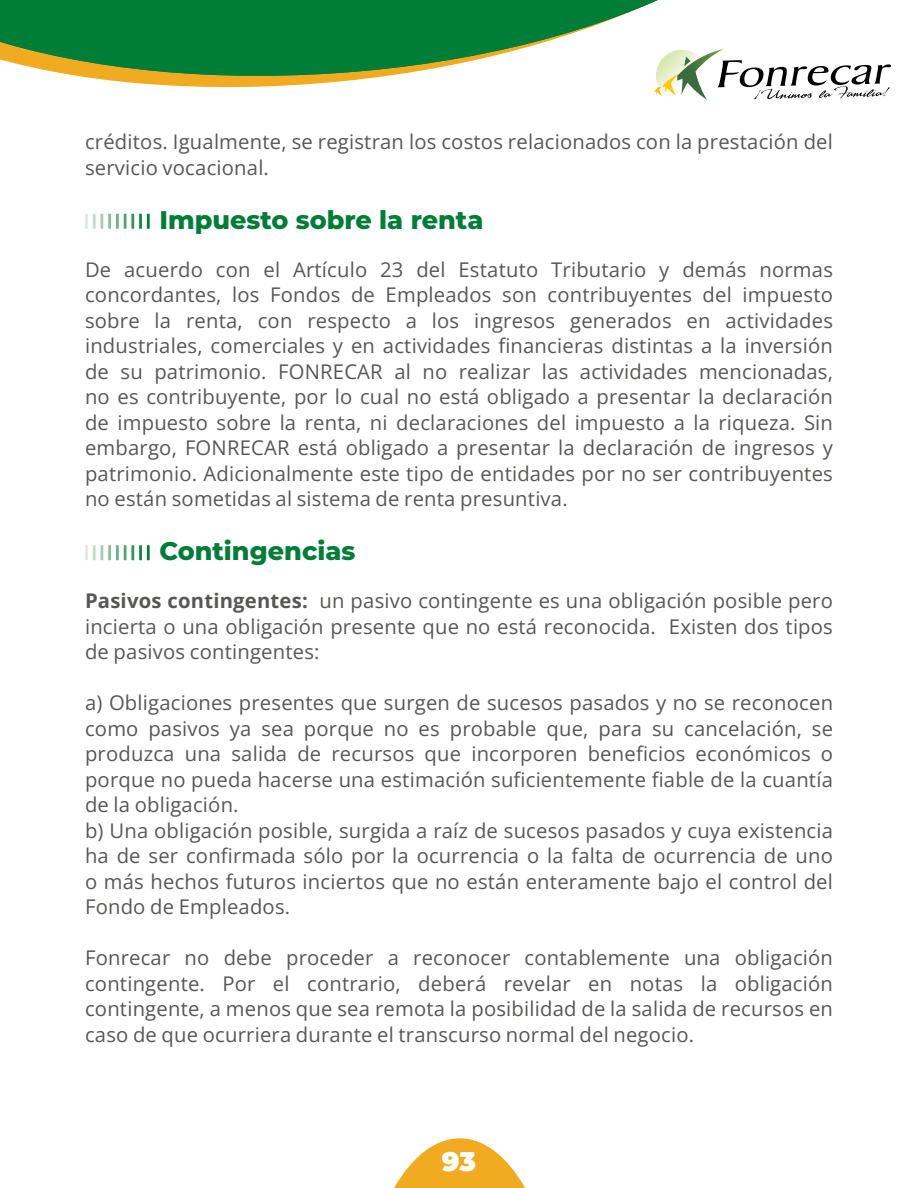
<style>
.page{position:relative;width:918px;height:1188px;background:#fff}
.page>*{position:absolute;margin:0;border:0;box-sizing:border-box;transform-origin:0 0}
.t1{font:900 27px "Montserrat Alternates";color:#fff}
.t2{font:800 25.5px "Montserrat";color:#007d36}
.t3{font:20.25px/25.5px "Open Sans";letter-spacing:.01em;color:#575756;text-align:justify}
.s1{font-weight:700}
</style>
<div class="page">
<svg style="left:394px;top:1138px;width:131px;height:50px"></svg>
<svg style="left:653px;top:64px;width:238px;height:36px"></svg>
<svg style="left:0;top:0;width:833px;height:87px;fill:#007d36"></svg>
<hr style="left:85px;top:214px;width:3px;height:15px;background:#007d36">
<hr style="left:93px;top:214px;width:3px;height:15px;background:#007d36">
<hr style="left:100px;top:214px;width:3px;height:15px;background:#007d36">
<hr style="left:108px;top:214px;width:3px;height:15px;background:#007d36">
<hr style="left:116px;top:214px;width:3px;height:15px;background:#007d36">
<svg style="left:124px;top:214px;width:2px;height:15px"></svg>
<hr style="left:131px;top:214px;width:3px;height:15px;background:#007d36">
<hr style="left:139px;top:214px;width:3px;height:15px;background:#007d36">
<hr style="left:147px;top:214px;width:3px;height:15px;background:#007d36">
<hr style="left:85px;top:545px;width:3px;height:15px;background:#007d36">
<hr style="left:93px;top:545px;width:3px;height:15px;background:#007d36">
<hr style="left:100px;top:545px;width:3px;height:15px;background:#007d36">
<hr style="left:108px;top:545px;width:3px;height:15px;background:#007d36">
<hr style="left:116px;top:545px;width:3px;height:15px;background:#007d36">
<svg style="left:124px;top:545px;width:2px;height:15px"></svg>
<hr style="left:131px;top:545px;width:3px;height:15px;background:#007d36">
<hr style="left:139px;top:545px;width:3px;height:15px;background:#007d36">
<hr style="left:147px;top:545px;width:3px;height:15px;background:#007d36">
<p class="t3" style="left:85px;top:129px;width:749px">créditos. Igualmente, se registran los costos relacionados con la prestación del servicio vocacional.</p>
<p class="t2" style="left:159px;top:201px;width:326px">Impuesto sobre la renta</p>
<p class="t3" style="left:85px;top:256px;width:750px">De acuerdo con el Artículo 23 del Estatuto Tributario y demás normas concordantes, los Fondos de Empleados son contribuyentes del impuesto sobre la renta, con respecto a los ingresos generados en actividades industriales, comerciales y en actividades financieras distintas a la inversión de su patrimonio. FONRECAR al no realizar las actividades mencionadas, no es contribuyente, por lo cual no está obligado a presentar la declaración de impuesto sobre la renta, ni declaraciones del impuesto a la riqueza. Sin embargo, FONRECAR está obligado a presentar la declaración de ingresos y patrimonio. Adicionalmente este tipo de entidades por no ser contribuyentes no están sometidas al sistema de renta presuntiva.</p>
<p class="t2" style="left:159px;top:532px;width:198px">Contingencias</p>
<p class="t3" style="left:85px;top:588px;width:749px"><span class="s1">Pasivos contingentes:</span> un pasivo contingente es una obligación posible pero incierta o una obligación presente que no está reconocida. Existen dos tipos de pasivos contingentes:</p>
<p class="t3" style="left:85px;top:690px;width:750px;text-align:left">a) Obligaciones presentes que surgen de sucesos pasados y no se reconocen como pasivos ya sea porque no es probable que, para su cancelación, se produzca una salida de recursos que incorporen beneficios económicos o porque no pueda hacerse una estimación suficientemente fiable de la cuantía de la obligación.<br>b) Una obligación posible, surgida a raíz de sucesos pasados y cuya existencia ha de ser confirmada sólo por la ocurrencia o la falta de ocurrencia de uno o más hechos futuros inciertos que no están enteramente bajo el control del Fondo de Empleados.</p>
<p class="t3" style="left:85px;top:945px;width:750px">Fonrecar no debe proceder a reconocer contablemente una obligación contingente. Por el contrario, deberá revelar en notas la obligación contingente, a menos que sea remota la posibilidad de la salida de recursos en caso de que ocurriera durante el transcurso normal del negocio.</p>
<h1 class="t1" style="left:442px;top:1141px;width:36px">93</h1>
</div>
